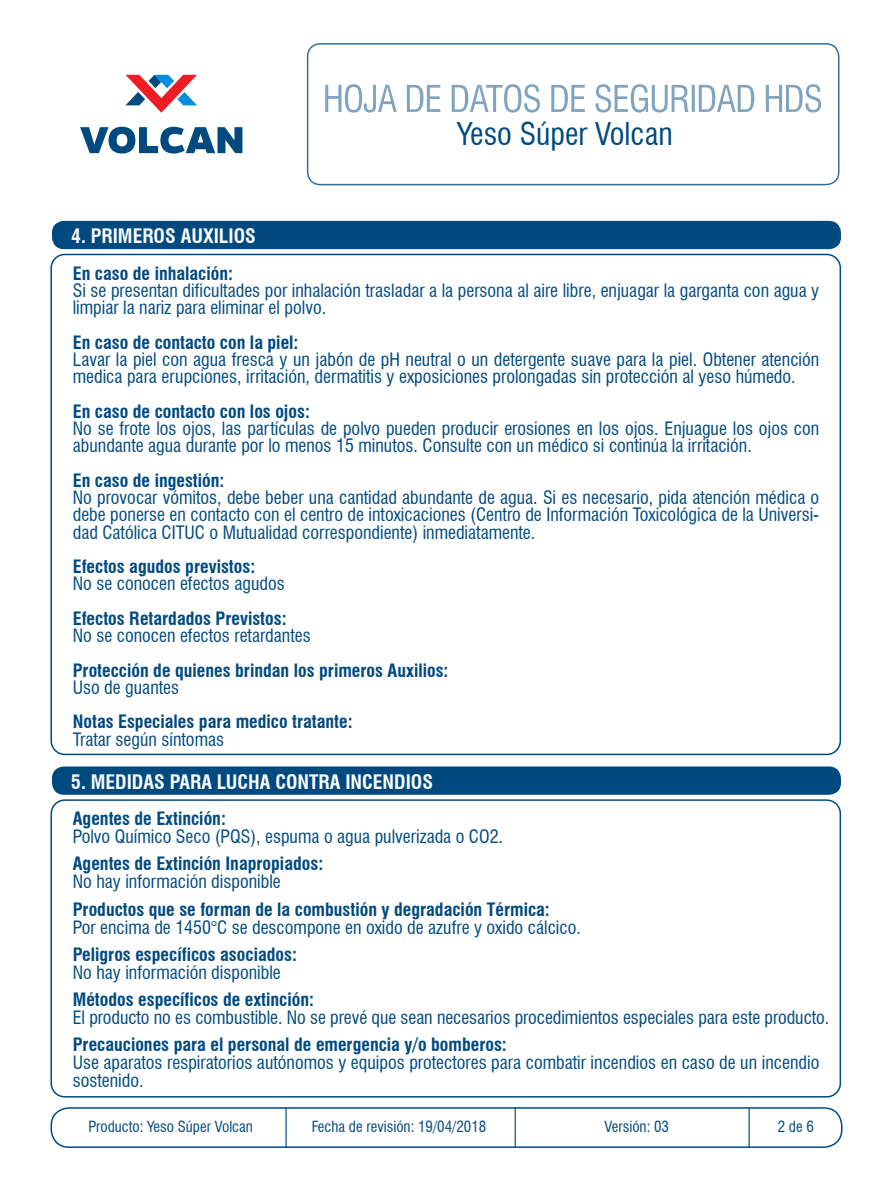
<style>
.page{position:relative;width:893px;height:1191px;background:#fff}
.page>*{position:absolute;margin:0;border:0;box-sizing:border-box;transform-origin:0 0}
.t1{font:condensed 30.6px "Swiss 721 BT";color:#004a7f}
.t2{font:700 condensed 19.5px "Swiss 721 BT";color:#fbfbfc}
.t3{font:condensed 18px/17.2px "Swiss 721 BT";color:#004a7f}
.t4{font:700 condensed 18px "Swiss 721 BT";color:#004a7f}
.t5{font:condensed 15px "Swiss 721 BT";color:#004a7f}
</style>
<div class="page">
<div style="left:52px;top:221px;width:789px;height:28px;background:#004a7f;border-radius:12px"></div>
<div style="left:50px;top:799px;width:791px;height:298px;border:2px solid #004a7f;border-radius:14px"></div>
<div style="left:52px;top:766px;width:789px;height:28px;background:#004a7f;border-radius:12px"></div>
<div style="left:50px;top:1107px;width:792px;height:41px;border:2px solid #004a7f;border-radius:18px"></div>
<hr style="left:285px;top:1108px;width:2px;height:39px;background:#004a7f">
<hr style="left:514px;top:1108px;width:2px;height:39px;background:#004a7f">
<hr style="left:748px;top:1108px;width:2px;height:39px;background:#004a7f">
<div style="left:307px;top:43px;width:532px;height:142px;border:2px solid #004a7f;border-radius:13px"></div>
<svg style="left:325px;top:84px;width:496px;height:29px"></svg>
<svg style="left:125px;top:75px;width:72px;height:38px"></svg>
<svg style="left:80px;top:127px;width:162px;height:26px"></svg>
<p class="t2" style="left:71px;top:224px;width:186px">4. PRIMEROS AUXILIOS</p>
<h1 class="t1" style="left:457px;top:115px;width:217px">Yeso Súper Volcan</h1>
<p class="t4" style="left:73px;top:262px;width:162px">En caso de inhalación:</p>
<p class="t3" style="left:73px;top:282px;width:748px">Si se presentan dificultades por inhalación trasladar a la persona al aire libre, enjuagar la garganta con agua y limpiar la nariz para eliminar el polvo.</p>
<p class="t4" style="left:73px;top:331px;width:227px">En caso de contacto con la piel:</p>
<p class="t3" style="left:73px;top:351px;width:748px">Lavar la piel con agua fresca y un jabón de pH neutral o un detergente suave para la piel. Obtener atención medica para erupciones, irritación, dermatitis y exposiciones prolongadas sin protección al yeso húmedo.</p>
<p class="t4" style="left:73px;top:400px;width:239px">En caso de contacto con los ojos:</p>
<p class="t3" style="left:73px;top:420px;width:748px">No se frote los ojos, las partículas de polvo pueden producir erosiones en los ojos. Enjuague los ojos con abundante agua durante por lo menos 15 minutos. Consulte con un médico si continúa la irritación.</p>
<p class="t4" style="left:73px;top:469px;width:153px">En caso de ingestión:</p>
<p class="t3" style="left:73px;top:489px;width:748px;text-align:justify">No provocar vómitos, debe beber una cantidad abundante de agua. Si es necesario, pida atención médica o debe ponerse en contacto con el centro de intoxicaciones (Centro de Información Toxicológica de la Universi&shy;dad Católica CITUC o Mutualidad correspondiente) inmediatamente.</p>
<p class="t4" style="left:73px;top:556px;width:184px">Efectos agudos previstos:</p>
<p class="t3" style="left:73px;top:575px;width:213px">No se conocen efectos agudos</p>
<p class="t4" style="left:73px;top:607px;width:215px">Efectos Retardados Previstos:</p>
<p class="t3" style="left:73px;top:627px;width:239px">No se conocen efectos retardantes</p>
<p class="t4" style="left:73px;top:659px;width:377px">Protección de quienes brindan los primeros Auxilios:</p>
<p class="t3" style="left:73px;top:679px;width:108px">Uso de guantes</p>
<p class="t4" style="left:73px;top:711px;width:281px">Notas Especiales para medico tratante:</p>
<p class="t3" style="left:73px;top:730px;width:153px">Tratar según síntomas</p>
<p class="t2" style="left:71px;top:770px;width:363px">5. MEDIDAS PARA LUCHA CONTRA INCENDIOS</p>
<p class="t4" style="left:73px;top:808px;width:155px">Agentes de Extinción:</p>
<p class="t3" style="left:73px;top:828px;width:432px">Polvo Químico Seco (PQS), espuma o agua pulverizada o CO2.</p>
<p class="t4" style="left:73px;top:853px;width:252px">Agentes de Extinción Inapropiados:</p>
<p class="t3" style="left:73px;top:873px;width:210px">No hay información disponible</p>
<p class="t4" style="left:73px;top:898px;width:479px">Productos que se forman de la combustión y degradación Térmica:</p>
<p class="t3" style="left:73px;top:918px;width:510px">Por encima de 1450°C se descompone en oxido de azufre y oxido cálcico.</p>
<p class="t4" style="left:73px;top:943px;width:226px">Peligros específicos asociados:</p>
<p class="t3" style="left:73px;top:963px;width:210px">No hay información disponible</p>
<p class="t4" style="left:73px;top:988px;width:243px">Métodos específicos de extinción:</p>
<p class="t3" style="left:73px;top:1008px;width:758px">El producto no es combustible. No se prevé que sean necesarios procedimientos especiales para este producto.</p>
<p class="t4" style="left:73px;top:1033px;width:436px">Precauciones para el personal de emergencia y/o bomberos:</p>
<p class="t3" style="left:73px;top:1053px;width:748px;line-height:18px">Use aparatos respiratorios autónomos y equipos protectores para combatir incendios en caso de un incendio sostenido.</p>
<p class="t5" style="left:88px;top:1118px;width:166px">Producto: Yeso Súper Volcan</p>
<p class="t5" style="left:312px;top:1118px;width:176px">Fecha de revisión: 19/04/2018</p>
<p class="t5" style="left:604px;top:1118px;width:66px">Versión: 03</p>
<p class="t5" style="left:778px;top:1118px;width:38px">2 de 6</p>
</div>
